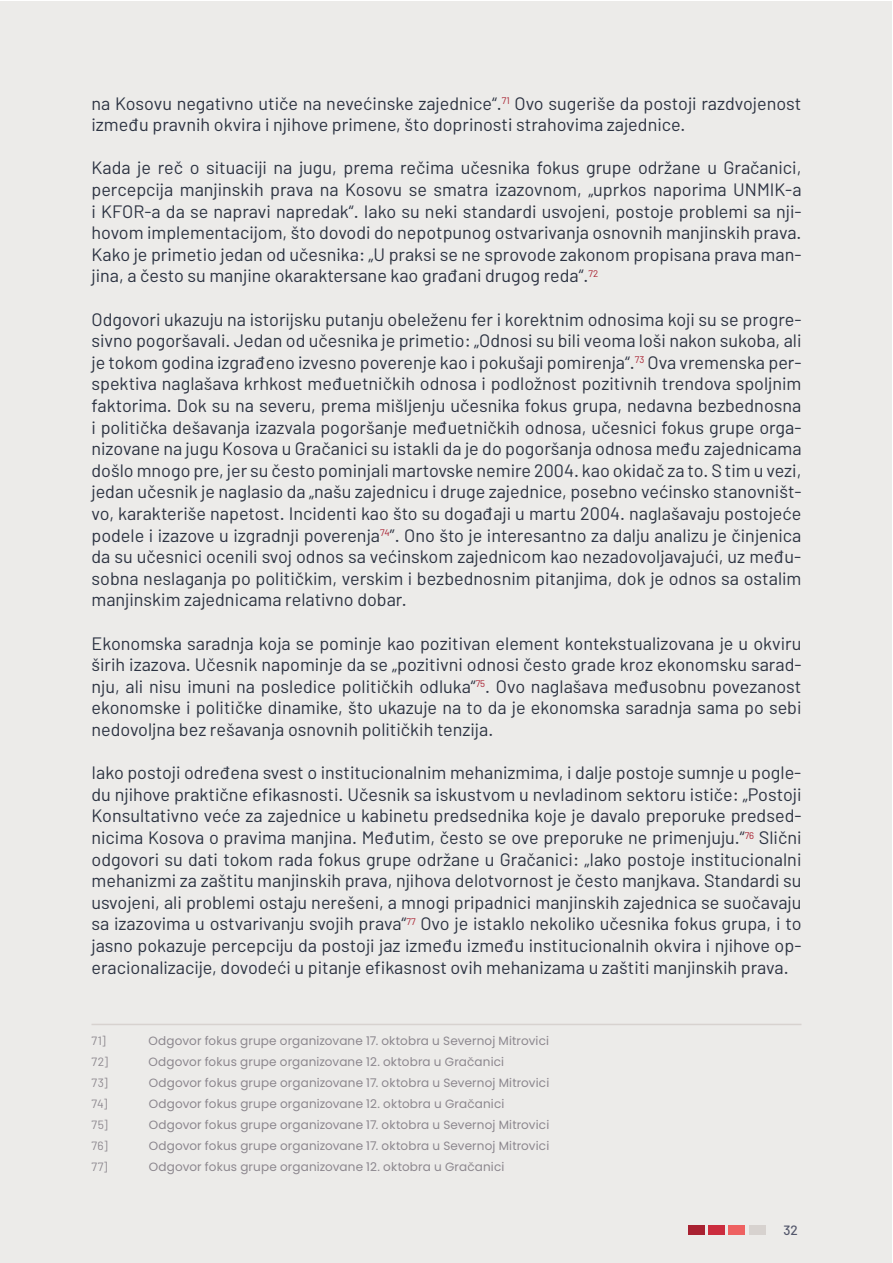
<style>
.page{position:relative;width:893px;height:1263px;background:#fff}
.page>*{position:absolute;margin:0;border:0;box-sizing:border-box;transform-origin:0 0}
.t1{font:18px/21.6px "Barlow";color:#2c3342;text-align:justify}
.t2{font:500 13.5px "Barlow";color:#53576b}
.t3{font:12px "Poppins";letter-spacing:.015em;color:#8c878e}
.t4{font:12px "Barlow";letter-spacing:.05em;color:#8c878e}
</style>
<div class="page">
<div style="left:0;top:2px;width:891px;height:1261px;background:#ecebe9"></div>
<div style="left:688px;top:1225px;width:16px;height:9px;background:#a82131"></div>
<div style="left:749px;top:1225px;width:16px;height:9px;background:#d7d2cf"></div>
<div style="left:729px;top:1225px;width:16px;height:9px;background:#ee6161"></div>
<div style="left:708px;top:1225px;width:17px;height:9px;background:#cb2c3e"></div>
<hr style="left:92px;top:1024px;width:709px;height:1px;background:#d7d2cf">
<p class="t1" style="left:92px;top:92px;width:711px">na Kosovu negativno utiče na nevećinske zajednice“.<sup>71</sup> Ovo sugeriše da postoji razdvojenost između pravnih okvira i njihove primene, što doprinosti strahovima zajednice.</p>
<p class="t1" style="left:92px;top:157px;width:711px">Kada je reč o situaciji na jugu, prema rečima učesnika fokus grupe održane u Gračanici, percepcija manjinskih prava na Kosovu se smatra izazovnom, „uprkos naporima UNMIK-a i KFOR-a da se napravi napredak“. Iako su neki standardi usvojeni, postoje problemi sa nji&shy;hovom implementacijom, što dovodi do nepotpunog ostvarivanja osnovnih manjinskih prava.<br>Kako je primetio jedan od učesnika: „U praksi se ne sprovode zakonom propisana prava man&shy;jina, a često su manjine okaraktersane kao građani drugog reda“.<sup>72</sup></p>
<p class="t1" style="left:91px;top:308px;width:711px">Odgovori ukazuju na istorijsku putanju obeleženu fer i korektnim odnosima koji su se progre&shy;sivno pogoršavali. Jedan od učesnika je primetio: „Odnosi su bili veoma loši nakon sukoba, ali je tokom godina izgrađeno izvesno poverenje kao i pokušaji pomirenja“.<sup>73</sup> Ova vremenska per&shy;spektiva naglašava krhkost međuetničkih odnosa i podložnost pozitivnih trendova spoljnim faktorima. Dok su na severu, prema mišljenju učesnika fokus grupa, nedavna bezbednosna i politička dešavanja izazvala pogoršanje međuetničkih odnosa, učesnici fokus grupe orga&shy;nizovane na jugu Kosova u Gračanici su istakli da je do pogoršanja odnosa među zajednicama došlo mnogo pre, jer su često pominjali martovske nemire 2004. kao okidač za to. S tim u vezi, jedan učesnik je naglasio da „našu zajednicu i druge zajednice, posebno većinsko stanovništ&shy;vo, karakteriše napetost. Incidenti kao što su događaji u martu 2004. naglašavaju postojeće podele i izazove u izgradnji poverenja<sup>74</sup>”. Ono što je interesantno za dalju analizu je činjenica da su učesnici ocenili svoj odnos sa većinskom zajednicom kao nezadovoljavajući, uz među&shy;sobna neslaganja po političkim, verskim i bezbednosnim pitanjima, dok je odnos sa ostalim manjinskim zajednicama relativno dobar.</p>
<p class="t1" style="left:91px;top:632px;width:711px">Ekonomska saradnja koja se pominje kao pozitivan element kontekstualizovana je u okviru širih izazova. Učesnik napominje da se „pozitivni odnosi često grade kroz ekonomsku sarad&shy;nju, ali nisu imuni na posledice političkih odluka“<sup>75</sup>. Ovo naglašava međusobnu povezanost ekonomske i političke dinamike, što ukazuje na to da je ekonomska saradnja sama po sebi nedovoljna bez rešavanja osnovnih političkih tenzija.</p>
<p class="t1" style="left:91px;top:761px;width:711px">Iako postoji određena svest o institucionalnim mehanizmima, i dalje postoje sumnje u pogle&shy;du njihove praktične efikasnosti. Učesnik sa iskustvom u nevladinom sektoru ističe: „Postoji Konsultativno veće za zajednice u kabinetu predsednika koje je davalo preporuke predsed&shy;nicima Kosova o pravima manjina. Međutim, često se ove preporuke ne primenjuju.“<sup>76</sup> Slični odgovori su dati tokom rada fokus grupe održane u Gračanici: „Iako postoje institucionalni mehanizmi za zaštitu manjinskih prava, njihova delotvornost je često manjkava. Standardi su usvojeni, ali problemi ostaju nerešeni, a mnogi pripadnici manjinskih zajednica se suočavaju sa izazovima u ostvarivanju svojih prava“<sup>77</sup> Ovo je istaklo nekoliko učesnika fokus grupa, i to jasno pokazuje percepciju da postoji jaz između između institucionalnih okvira i njihove op&shy;eracionalizacije, dovodeći u pitanje efikasnost ovih mehanizama u zaštiti manjinskih prava.</p>
<p class="t4" style="left:92px;top:1034px;width:16px">71]</p>
<p class="t3" style="left:148px;top:1034px;width:402px">Odgovor fokus grupe organizovane 17. oktobra u Severnoj Mitrovici</p>
<p class="t4" style="left:92px;top:1055px;width:18px">72]</p>
<p class="t3" style="left:148px;top:1055px;width:357px">Odgovor fokus grupe organizovane 12. oktobra u Gračanici</p>
<p class="t4" style="left:92px;top:1076px;width:18px">73]</p>
<p class="t3" style="left:149px;top:1076px;width:402px">Odgovor fokus grupe organizovane 17. oktobra u Severnoj Mitrovici</p>
<p class="t4" style="left:92px;top:1097px;width:17px">74]</p>
<p class="t3" style="left:149px;top:1097px;width:357px">Odgovor fokus grupe organizovane 12. oktobra u Gračanici</p>
<p class="t4" style="left:92px;top:1118px;width:18px">75]</p>
<p class="t3" style="left:149px;top:1118px;width:402px">Odgovor fokus grupe organizovane 17. oktobra u Severnoj Mitrovici</p>
<p class="t4" style="left:92px;top:1139px;width:18px">76]</p>
<p class="t3" style="left:149px;top:1139px;width:402px">Odgovor fokus grupe organizovane 17. oktobra u Severnoj Mitrovici</p>
<p class="t4" style="left:92px;top:1160px;width:18px">77]</p>
<p class="t3" style="left:149px;top:1160px;width:357px">Odgovor fokus grupe organizovane 12. oktobra u Gračanici</p>
<p class="t2" style="left:783px;top:1221px;width:16px">32</p>
</div>
